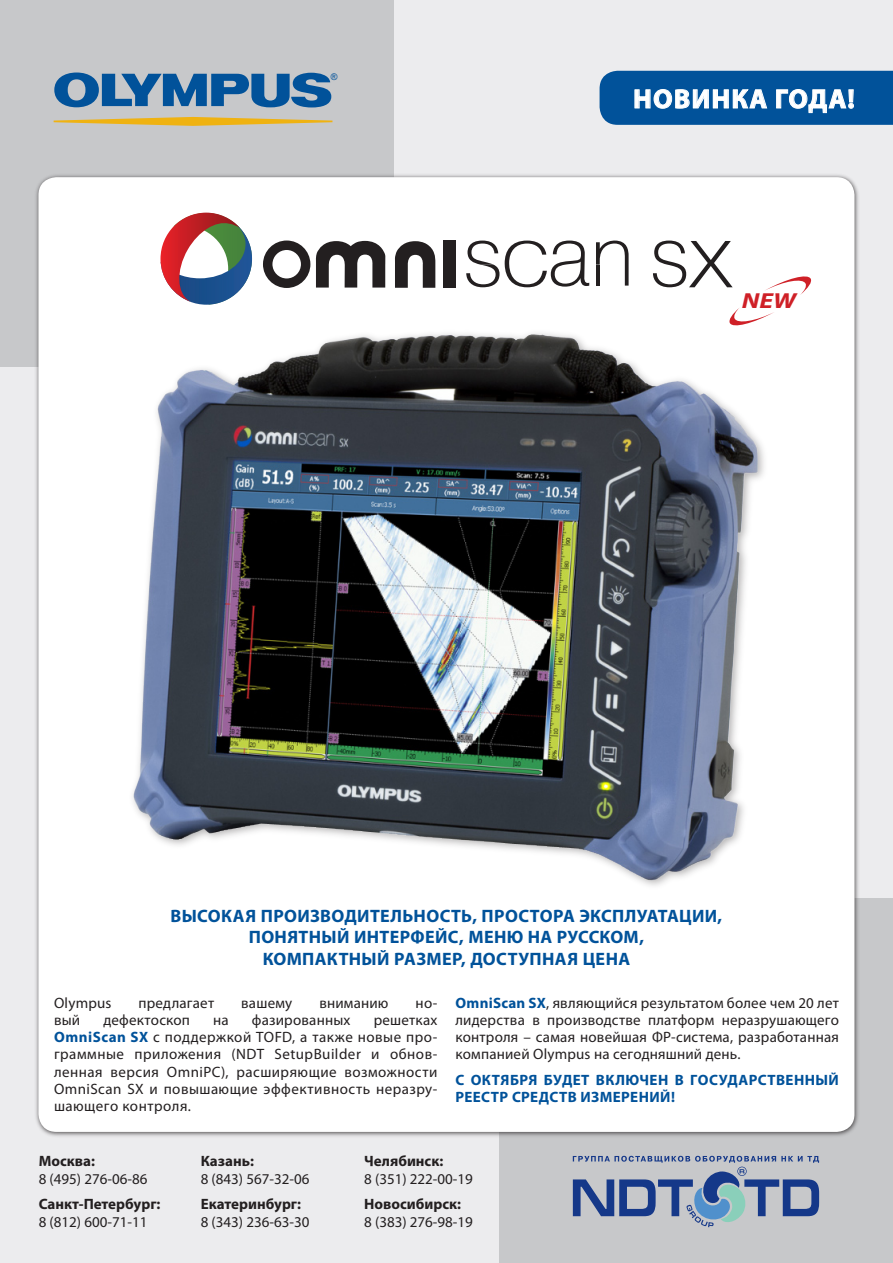
<style>
.page{position:relative;width:893px;height:1263px;background:#fff}
.page>*{position:absolute;margin:0;border:0;box-sizing:border-box;transform-origin:0 0}
.Paragraph_Style_1{font:700 27px "Myriad Pro";letter-spacing:.05em;color:#fff}
.t1{font:italic 700 21.75px "Myriad";color:#cf2027;scale:1.21 1}
.t2{font:700 18px "Myriad Pro";letter-spacing:.02em;color:#01529a}
.t3{font:15px/17.2px "Myriad Pro";letter-spacing:.015em;color:#231f20;text-align:justify}
.t4{font:700 15px "Myriad Pro";color:#231f20}
.t5{font:700 15px "Myriad Pro";letter-spacing:.03em;color:#01529a}
.t6{font:9.15px "Arial";color:#01529a}
.s1{font-weight:700;color:#01529a}
</style>
<div class="page">
<div style="left:499px;top:897px;width:394px;height:366px;background:#c7c8ca"></div>
<div style="left:0;top:199px;width:499px;height:1064px;background:#ececee"></div>
<div style="left:0;top:0;width:394px;height:366px;background:#c7c8ca"></div>
<div style="left:394px;top:0;width:499px;height:898px;background:#ececee"></div>
<svg style="left:54px;top:117px;width:278px;height:9px"></svg>
<svg style="left:54px;top:73px;width:277px;height:34px"></svg>
<svg style="left:573px;top:1156px;width:246px;height:71px"></svg>
<div style="left:34px;top:172px;width:827px;height:966px;background:#231f20;opacity:.75"></div>
<div style="left:38px;top:177px;width:816px;height:955px;background:#fff;border-radius:18px"></div>
<svg style="left:600px;top:71px;width:293px;height:54px;background:#145fa1"></svg>
<svg style="left:729px;top:308px;width:45px;height:17px"></svg>
<svg style="left:765px;top:276px;width:46px;height:19px"></svg>
<svg style="left:160px;top:213px;width:92px;height:92px"></svg>
<svg style="left:263px;top:240px;width:47px;height:48px"></svg>
<div style="left:443px;top:240px;width:13px;height:48px;background:#231f20"></div>
<svg style="left:466px;top:241px;width:33px;height:46px"></svg>
<svg style="left:505px;top:241px;width:84px;height:46px"></svg>
<svg style="left:596px;top:241px;width:33px;height:45px"></svg>
<svg style="left:653px;top:241px;width:80px;height:46px"></svg>
<svg style="left:316px;top:241px;width:69px;height:47px"></svg>
<svg style="left:395px;top:241px;width:40px;height:47px"></svg>
<img style="left:133px;top:333px;width:631px;height:553px">
<p class="t6" style="left:331px;top:70px;width:8px">®</p>
<p class="Paragraph_Style_1" style="left:633px;top:81px;width:160px">НОВИНКА ГОДА</p>
<p class="Paragraph_Style_1" style="left:847px;top:81px;width:9px">!</p>
<h2 class="t1" style="left:742px;top:289px;width:46px">NEW</h2>
<p class="t2" style="left:171px;top:904px;width:432px">Высокая производительность, Простора эксп</p>
<p class="t2" style="left:625px;top:904px;width:99px">луатации,</p>
<p class="t2" style="left:249px;top:925px;width:233px">Понятный интерфейс, мен</p>
<p class="t2" style="left:507px;top:925px;width:139px">ю на русском,</p>
<p class="t2" style="left:263px;top:947px;width:369px">компактный разме р, доступная цена</p>
<p class="t3" style="left:455px;top:994px;width:385px"><span class="s1">OmniScan SX</span>, являющийся результатом более чем 20 лет лидерства в производстве платформ неразрушающего контроля – самая новейшая ФР-система, разработанная компанией Olympus на сегодняшний день.</p>
<p class="t5" style="left:455px;top:1070px;width:194px">C октября будет включен</p>
<p class="t5" style="left:675px;top:1070px;width:112px">в государственн</p>
<p class="t5" style="left:815px;top:1070px;width:25px">ый</p>
<p class="t5" style="left:455px;top:1087px;width:221px">реестр средств измерен ий!</p>
<p class="t3" style="left:54px;top:994px;width:59px">Olympus</p>
<p class="t3" style="left:138px;top:994px;width:77px">предлагает</p>
<p class="t3" style="left:241px;top:994px;width:53px">вашему</p>
<p class="t3" style="left:319px;top:994px;width:71px">вниманию</p>
<p class="t3" style="left:416px;top:994px;width:23px">но-</p>
<p class="t3" style="left:54px;top:1011px;width:28px">вый</p>
<p class="t3" style="left:103px;top:1011px;width:88px">дефектоскоп</p>
<p class="t3" style="left:213px;top:1011px;width:17px">на</p>
<p class="t3" style="left:252px;top:1011px;width:100px">фазированных</p>
<p class="t3" style="left:54px;top:1011px;width:385px;text-indent:320px">решетках <span class="s1">OmniScan SX</span> с поддержкой ТOFD, а также новые про&shy;граммные приложения (NDT SetupBuilder и обнов&shy;ленная версия OmniPC), расширяющие возможности OmniScan SX и повышающие эффективность неразру&shy;шающего контроля.</p>
<p class="t4" style="left:39px;top:1151px;width:58px">Москва:</p>
<p class="t4" style="left:201px;top:1151px;width:55px">Казань:</p>
<p class="t4" style="left:364px;top:1151px;width:81px">Челябинск:</p>
<p class="t3" style="left:39px;top:1170px;width:110px">8 (495) 276-06-86</p>
<p class="t3" style="left:201px;top:1170px;width:110px">8 (843) 567-32-06</p>
<p class="t3" style="left:364px;top:1170px;width:110px">8 (351) 222-00-19</p>
<p class="t4" style="left:39px;top:1194px;width:123px">Санкт-Петербург:</p>
<p class="t4" style="left:201px;top:1194px;width:102px">Екатеринбург:</p>
<p class="t4" style="left:364px;top:1194px;width:98px">Новосибирск:</p>
<p class="t3" style="left:39px;top:1213px;width:110px">8 (812) 600-71-11</p>
<p class="t3" style="left:201px;top:1213px;width:110px">8 (343) 236-63-30</p>
<p class="t3" style="left:364px;top:1213px;width:110px">8 (383) 276-98-19</p>
</div>
